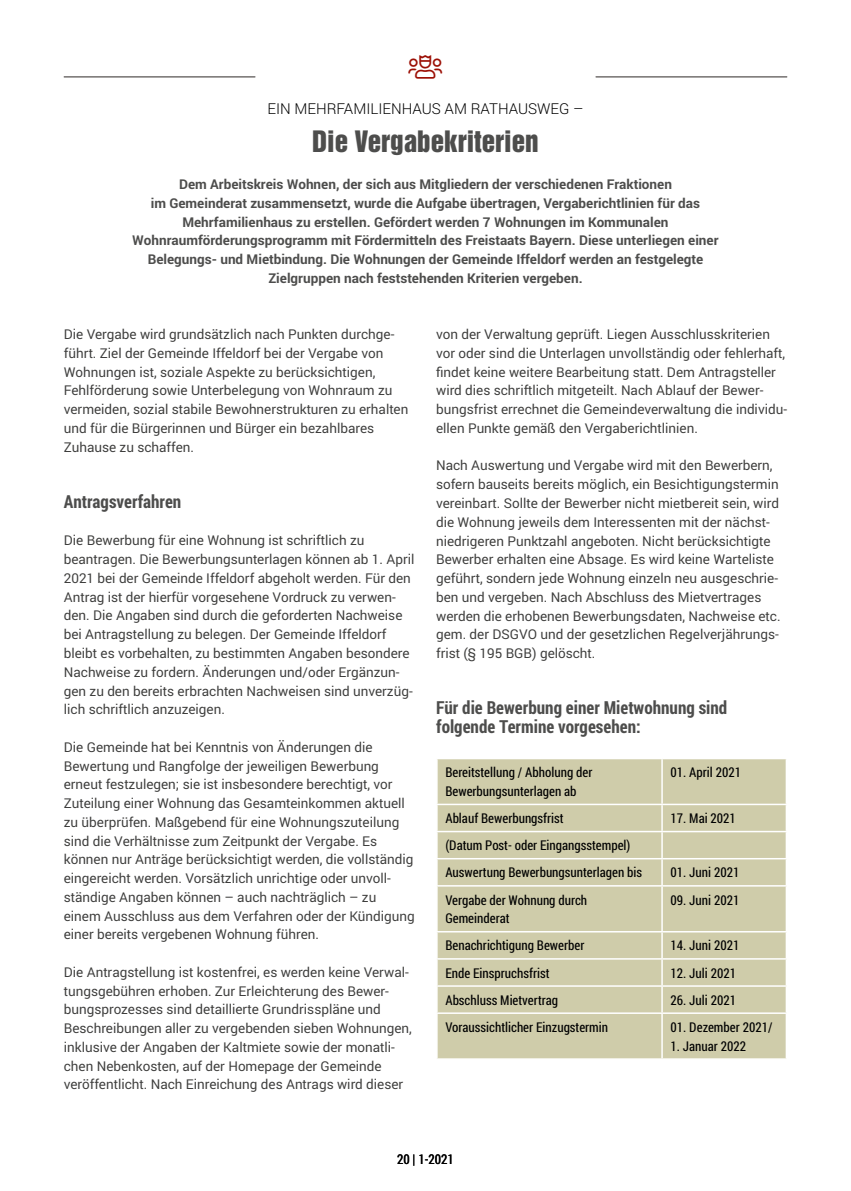
<style>
.page{position:relative;width:851px;height:1191px;background:#fff}
.page>*{position:absolute;margin:0;border:0;box-sizing:border-box;transform-origin:0 0}
.t1{font:27px "Helvetica Inserat LT";color:#4d4d4c}
.t2{font:300 27px "Font Awesome 5 Pro";color:#9c1006}
.t3{font:700 18px/18.8px "Roboto Condensed";color:#4d4d4c}
.t4{font:300 15px "Roboto";color:#000}
.t5{font:13.5px/18.8px "Roboto";color:#3c3c3b}
.t6{font:700 13.5px/18.8px "Roboto";color:#4d4d4c;text-align:center}
.t7{font:13.5px/18.8px "Roboto Condensed";color:#000}
</style>
<div class="page">
<hr style="left:64px;top:77px;width:191px;height:1px;background:#706d6b">
<hr style="left:595px;top:77px;width:192px;height:1px;background:#706d6b">
<div style="left:437px;top:759px;width:348px;height:299px;background:#cfccaa"></div>
<hr style="left:661px;top:759px;width:1px;height:44px;background:#fff">
<hr style="left:436px;top:803px;width:226px;height:2px;background:#fff">
<hr style="left:662px;top:803px;width:125px;height:2px;background:#fff">
<hr style="left:436px;top:831px;width:226px;height:1px;background:#fff">
<hr style="left:662px;top:831px;width:125px;height:1px;background:#fff">
<hr style="left:436px;top:858px;width:226px;height:1px;background:#fff">
<hr style="left:662px;top:858px;width:125px;height:1px;background:#fff">
<svg style="left:661px;top:805px;width:1px;height:80px"></svg>
<hr style="left:436px;top:885px;width:226px;height:1px;background:#fff">
<hr style="left:662px;top:885px;width:125px;height:1px;background:#fff">
<hr style="left:661px;top:886px;width:1px;height:45px;background:#fff">
<hr style="left:436px;top:931px;width:226px;height:1px;background:#fff">
<hr style="left:662px;top:931px;width:125px;height:1px;background:#fff">
<hr style="left:436px;top:958px;width:226px;height:1px;background:#fff">
<hr style="left:662px;top:958px;width:125px;height:1px;background:#fff">
<hr style="left:436px;top:985px;width:226px;height:1px;background:#fff">
<hr style="left:662px;top:985px;width:125px;height:1px;background:#fff">
<svg style="left:661px;top:932px;width:1px;height:80px"></svg>
<hr style="left:436px;top:1012px;width:226px;height:2px;background:#fff">
<hr style="left:662px;top:1012px;width:125px;height:2px;background:#fff">
<hr style="left:661px;top:1014px;width:1px;height:44px;background:#fff">
<h1 class="t2" style="left:408px;top:53px;width:35px">◆▲▲□■</h1>
<p class="t4" style="left:267px;top:98px;width:317px">EIN MEHRFAMILIENHAUS AM RATHAUSWEG –</p>
<h1 class="t1" style="left:312px;top:125px;width:228px">Die Vergabekriterien</h1>
<p class="t6" style="left:132px;top:174px;width:587px">Dem Arbeitskreis Wohnen, der sich aus Mitgliedern der verschiedenen Fraktionen<br>im Gemeinderat zusammensetzt, wurde die Aufgabe übertragen, Vergaberichtlinien für das Mehrfamilienhaus zu erstellen. Gefördert werden 7 Wohnungen im Kommunalen Wohnraumförderungsprogramm mit Fördermitteln des Freistaats Bayern. Diese unterliegen einer Belegungs- und Mietbindung. Die Wohnungen der Gemeinde Iffeldorf werden an festgelegte Zielgruppen nach feststehenden Kriterien vergeben.</p>
<p class="t5" style="left:64px;top:324px;width:346px">Die Vergabe wird grundsätzlich nach Punkten durchge&shy;führt. Ziel der Gemeinde Iffeldorf bei der Vergabe von Wohnungen ist, soziale Aspekte zu berücksichtigen, Fehlförderung sowie Unterbelegung von Wohnraum zu vermeiden, sozial stabile Bewohnerstrukturen zu erhalten und für die Bürgerinnen und Bürger ein bezahlbares Zuhause zu schaffen.</p>
<h2 class="t3" style="left:64px;top:491px;width:119px">Antragsverfahren</h2>
<p class="t5" style="left:64px;top:531px;width:352px">Die Bewerbung für eine Wohnung ist schriftlich zu beantragen. Die Bewerbungsunterlagen können ab 1. April 2021 bei der Gemeinde Iffeldorf abgeholt werden. Für den Antrag ist der hierfür vorgesehene Vordruck zu verwen&shy;den. Die Angaben sind durch die geforderten Nachweise bei Antragstellung zu belegen. Der Gemeinde Iffeldorf bleibt es vorbehalten, zu bestimmten Angaben besondere Nachweise zu fordern. Änderungen und/oder Ergänzun&shy;gen zu den bereits erbrachten Nachweisen sind unverzüg&shy;lich schriftlich anzuzeigen.</p>
<p class="t5" style="left:64px;top:737px;width:352px">Die Gemeinde hat bei Kenntnis von Änderungen die Bewertung und Rangfolge der jeweiligen Bewerbung erneut festzulegen; sie ist insbesondere berechtigt, vor Zuteilung einer Wohnung das Gesamteinkommen aktuell zu überprüfen. Maßgebend für eine Wohnungszuteilung sind die Verhältnisse zum Zeitpunkt der Vergabe. Es können nur Anträge berücksichtigt werden, die vollständig eingereicht werden. Vorsätzlich unrichtige oder unvoll&shy;ständige Angaben können – auch nachträglich – zu einem Ausschluss aus dem Verfahren oder der Kündigung einer bereits vergebenen Wohnung führen.</p>
<p class="t5" style="left:64px;top:962px;width:349px">Die Antragstellung ist kostenfrei, es werden keine Verwal&shy;tungsgebühren erhoben. Zur Erleichterung des Bewer&shy;bungsprozesses sind detaillierte Grundrisspläne und Beschreibungen aller zu vergebenden sieben Wohnungen, inklusive der Angaben der Kaltmiete sowie der monatli&shy;chen Nebenkosten, auf der Homepage der Gemeinde veröffentlicht. Nach Einreichung des Antrags wird dieser</p>
<p class="t5" style="left:436px;top:324px;width:352px">von der Verwaltung geprüft. Liegen Ausschlusskriterien vor oder sind die Unterlagen unvollständig oder fehlerhaft, findet keine weitere Bearbeitung statt. Dem Antragsteller wird dies schriftlich mitgeteilt. Nach Ablauf der Bewer&shy;bungsfrist errechnet die Gemeindeverwaltung die individu&shy;ellen Punkte gemäß den Vergaberichtlinien.</p>
<p class="t5" style="left:436px;top:456px;width:346px">Nach Auswertung und Vergabe wird mit den Bewerbern, sofern bauseits bereits möglich, ein Besichtigungstermin vereinbart. Sollte der Bewerber nicht mietbereit sein, wird die Wohnung jeweils dem Interessenten mit der nächst&shy;niedrigeren Punktzahl angeboten. Nicht berücksichtigte Bewerber erhalten eine Absage. Es wird keine Warteliste geführt, sondern jede Wohnung einzeln neu ausgeschrie&shy;ben und vergeben. Nach Abschluss des Mietvertrages werden die erhobenen Bewerbungsdaten, Nachweise etc. gem. der DSGVO und der gesetzlichen Regelverjährungs&shy;frist (§ 195 BGB) gelöscht.</p>
<h2 class="t3" style="left:436px;top:698px;width:292px">Für die Bewerbung einer Mietwohnung sind folgende Termine vorgesehen:</h2>
<p class="t7" style="left:445px;top:762px;width:148px">Bereitstellung / Abholung der<br>Bewerbungsunterlagen ab</p>
<p class="t7" style="left:670px;top:762px;width:72px">01. April 2021</p>
<p class="t7" style="left:445px;top:808px;width:120px">Ablauf Bewerbungsfrist</p>
<p class="t7" style="left:670px;top:808px;width:67px">17. Mai 2021</p>
<p class="t7" style="left:445px;top:831px;width:198px;line-height:27.2px">(Datum Post- oder Eingangsstempel)<br>Auswertung Bewerbungsunterlagen bis</p>
<p class="t7" style="left:670px;top:862px;width:70px">01. Juni 2021</p>
<p class="t7" style="left:445px;top:890px;width:143px">Vergabe der Wohnung durch<br>Gemeinderat</p>
<p class="t7" style="left:670px;top:890px;width:70px">09. Juni 2021</p>
<p class="t7" style="left:445px;top:935px;width:140px">Benachrichtigung Bewerber</p>
<p class="t7" style="left:670px;top:935px;width:70px">14. Juni 2021</p>
<p class="t7" style="left:445px;top:963px;width:106px">Ende Einspruchsfrist</p>
<p class="t7" style="left:670px;top:963px;width:67px">12. Juli 2021</p>
<p class="t7" style="left:445px;top:990px;width:114px">Abschluss Mietvertrag</p>
<p class="t7" style="left:670px;top:990px;width:67px">26. Juli 2021</p>
<p class="t7" style="left:445px;top:1017px;width:164px">Voraussichtlicher Einzugstermin</p>
<p class="t7" style="left:670px;top:1017px;width:103px">01. Dezember 2021/</p>
<p class="t7" style="left:670px;top:1036px;width:77px">1. Januar 2022</p>
<p class="t7" style="left:397px;top:1149px;width:58px">20 | 1-2021</p>
</div>
